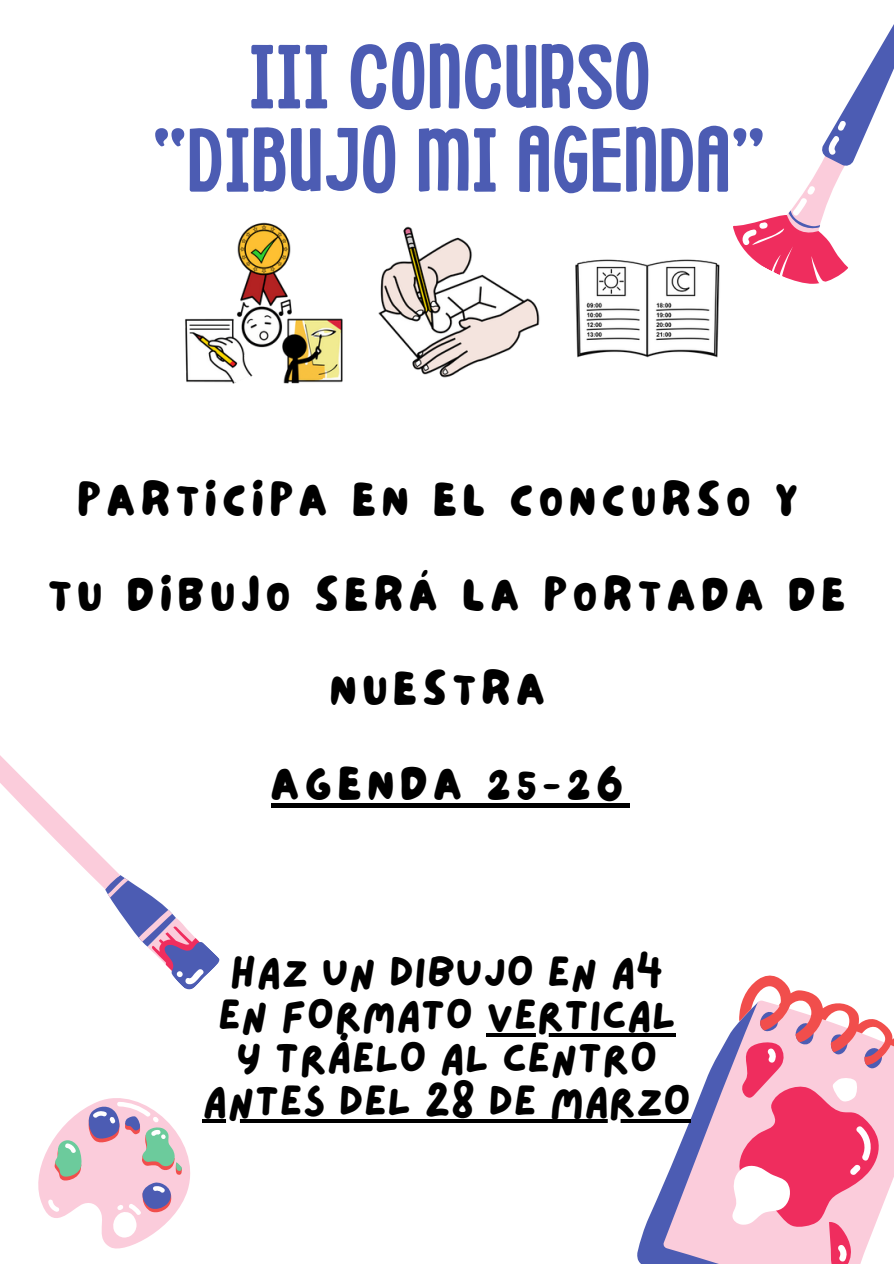
<style>
.page{position:relative;width:894px;height:1264px;background:#fff}
.page>*{position:absolute;margin:0;border:0;box-sizing:border-box;transform-origin:0 0}
.t1{font:90.6px/83.2px "Childling";color:#4c5cb3;text-align:center}
.t2{font:46.65px/94.5px "NF Lepetitcochon Regular";letter-spacing:.15em;color:#000;text-align:center}
.t3{font:42.9px/42.8px "Lazydog";color:#000}
</style>
<div class="page">
<svg style="left:588px;top:1036px;width:76px;height:227px"></svg>
<svg style="left:746px;top:975px;width:62px;height:17px"></svg>
<svg style="left:664px;top:992px;width:229px;height:271px"></svg>
<svg style="left:38px;top:1098px;width:152px;height:151px"></svg>
<svg style="left:733px;top:26px;width:160px;height:258px"></svg>
<svg style="left:0;top:755px;width:220px;height:235px"></svg>
<img style="left:185px;top:222px;width:158px;height:161px">
<img style="left:378px;top:226px;width:162px;height:152px">
<img style="left:575px;top:259px;width:145px;height:99px">
<hr style="left:271px;top:803px;width:358px;height:4px;background:#000">
<hr style="left:486px;top:1033px;width:189px;height:3px;background:#000">
<svg style="left:202px;top:1118px;width:488px;height:4px;fill:#000"></svg>
<p class="t1" style="left:152px;top:40px;width:614px">III CONCURSO “DIBUJO MI AGENDA”</p>
<p class="t2" style="left:78px;top:456px;width:720px">PARTICIPA EN EL CONCURSO Y</p>
<h1 class="t2" style="left:49px;top:550px;width:797px">TU DIBUJO SERÁ LA PORTADA DE<br>NUESTRA</h1>
<p class="t2" style="left:271px;top:739px;width:352px">AGENDA 25-26</p>
<p class="t3" style="left:217px;top:953px;width:459px">HAZ UN DIBUJO EN A4<br>EN FORMATO VERTICAL</p>
<p class="t3" style="left:236px;top:1038px;width:423px">Y TRÁELO AL CENTRO</p>
<p class="t3" style="left:202px;top:1081px;width:489px">ANTES DEL 28 DE MARZO</p>
</div>
